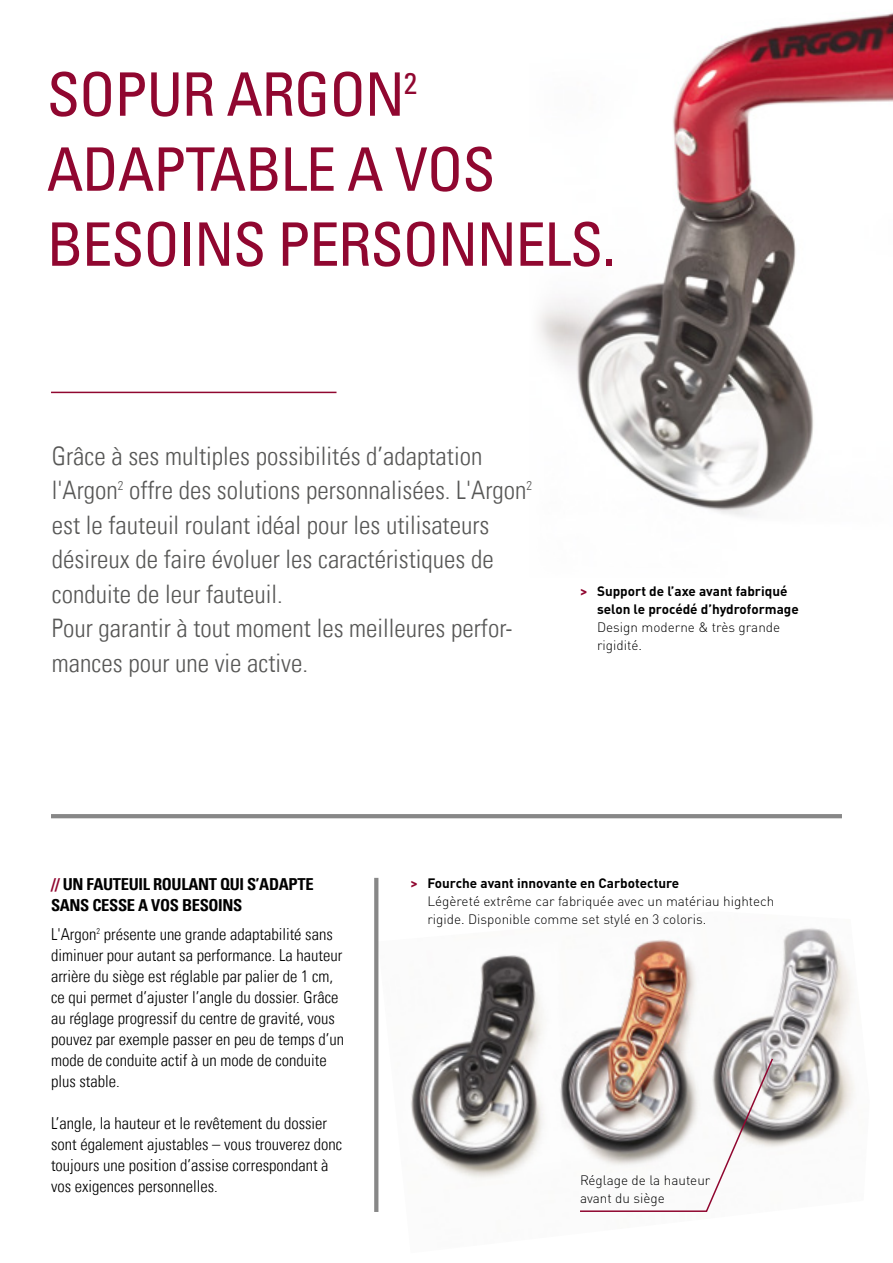
<style>
.page{position:relative;width:893px;height:1263px;background:#fff}
.page>*{position:absolute;margin:0;border:0;box-sizing:border-box;transform-origin:0 0}
.t1{font:condensed 60px/75px "Univers Com 57";letter-spacing:-.02em;color:#900730}
.t2{font:25.5px/34.5px "Univers Com 47 Light Cond";color:#575756}
.t3{font:16.5px/21px "Univers Com 47 Light Cond";color:#000}
.t4{font:16.5px/21px "Univers Com 67 Bold Cond";letter-spacing:-.02em;color:#000}
.t5{font:300 13.5px/18px "DINOT";color:#000}
.t6{font:700 13.5px/18px "DINOT";color:#000}
.s1{color:#900730}
.s2{font-weight:700;color:#900730}
.s3{font-weight:700}
</style>
<div class="page">
<img style="left:538px;top:12px;width:355px;height:504px">
<hr style="left:51px;top:392px;width:285px;height:1px;background:#900730">
<hr style="left:51px;top:814px;width:791px;height:4px;background:#878787">
<img style="left:378px;top:911px;width:477px;height:301px">
<svg style="left:578px;top:1057px;width:196px;height:155px"></svg>
<svg style="left:374px;top:878px;width:4px;height:334px"></svg>
<h1 class="t1" style="left:47px;top:56px;width:570px">SOPUR ARGON<sup>2<br></sup>ADAPTABLE A VOS<br>BESOINS PERSONNELS.</h1>
<p class="t2" style="left:52px;top:439px;width:482px">Grâce à ses multiples possibilités d’adaptation l'Argon<sup>2</sup> offre des solutions personnalisées. L'Argon<sup>2 </sup>est le fauteuil roulant idéal pour les utilisateurs désireux de faire évoluer les caractéristiques de conduite de leur fauteuil.<br>Pour garantir à tout moment les meilleures perfor&shy;mances pour une vie active.</p>
<p class="t6" style="left:597px;top:581px;width:203px;text-indent:-17px"><span class="s1">&gt;</span> Support de l’axe avant fabriqué selon le procédé d’hydroformage</p>
<p class="t5" style="left:597px;top:618px;width:185px">Design moderne &amp; très grande rigidité.</p>
<p class="t4" style="left:51px;top:873px;width:264px"><span class="s1">//</span> UN FAUTEUIL ROULANT QUI S’ADAPTE<br>SANS CESSE A VOS BESOINS</p>
<p class="t3" style="left:51px;top:924px;width:295px">L'Argon<sup>2</sup> présente une grande adaptabilité sans diminuer pour autant sa performance. La hauteur arrière du siège est réglable par palier de 1 cm, ce qui permet d’ajuster l’angle du dossier. Grâce au réglage progressif du centre de gravité, vous pouvez par exemple passer en peu de temps d’un mode de conduite actif à un mode de conduite plus stable.</p>
<p class="t3" style="left:51px;top:1113px;width:293px">L’angle, la hauteur et le revêtement du dossier sont également ajustables – vous trouverez donc toujours une position d’assise correspondant à vos exigences personnelles.</p>
<p class="t5" style="left:427px;top:874px;width:349px;text-indent:-17px"><span class="s2">&gt;</span> <span class="s3">Fourche avant innovante en Carbotecture<br></span>Légèreté extrême car fabriquée avec un matériau hightech rigide. Disponible comme set stylé en 3 coloris.</p>
<p class="t5" style="left:580px;top:1171px;width:132px">Réglage de la hauteur avant du siège</p>
</div>
